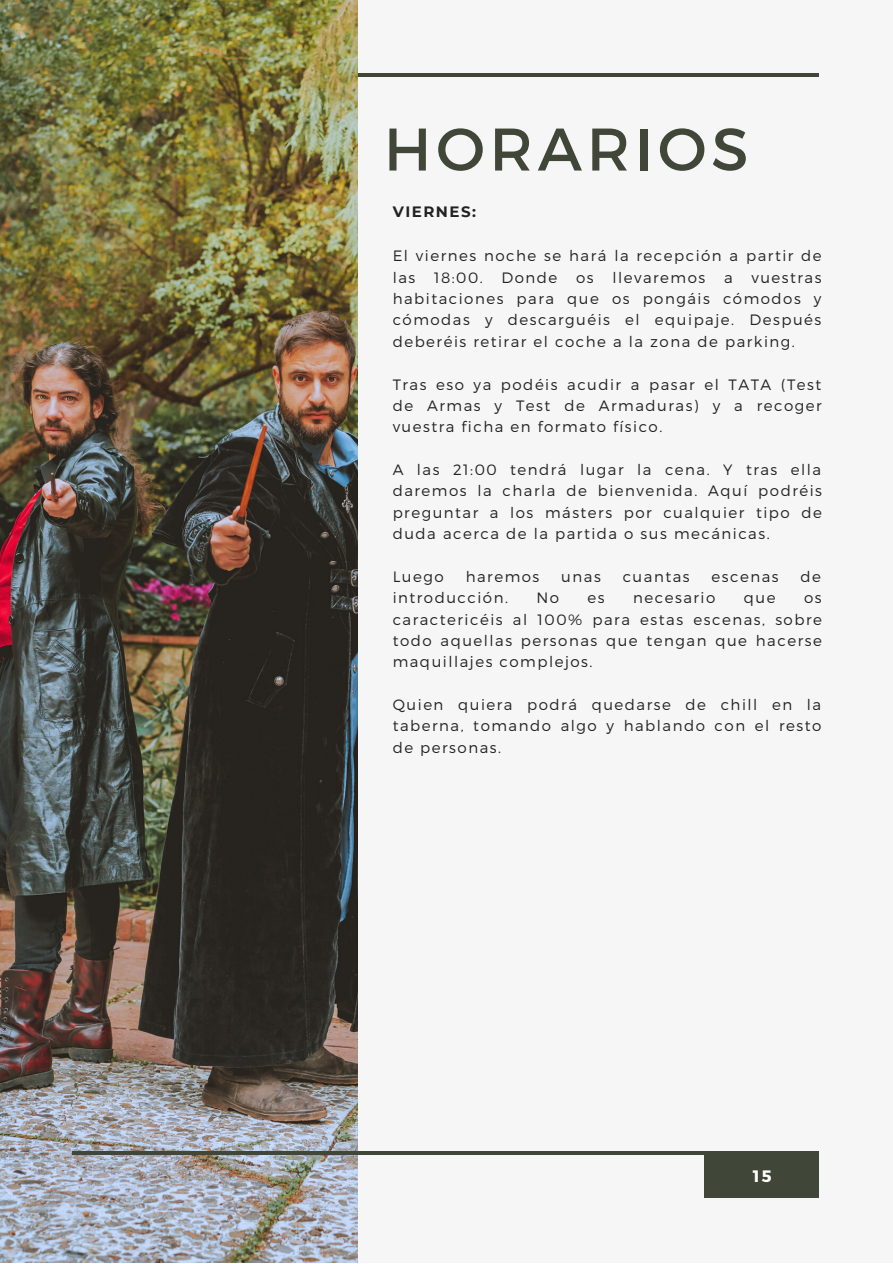
<style>
.page{position:relative;width:893px;height:1264px;background:#fff}
.page>*{position:absolute;margin:0;border:0;box-sizing:border-box;transform-origin:0 0}
.t1{font:60px "Montserrat";letter-spacing:.08em;color:#404738}
.t2{font:700 16.5px "Montserrat";color:#fff}
.t3{font:300 15px/21.3px "Montserrat";letter-spacing:.1em;color:#222;text-align:justify}
.t4{font:700 15px "Montserrat";letter-spacing:.1em;color:#222}
</style>
<div class="page">
<div style="left:0;top:0;width:892px;height:1262px;background:#f6f6f6"></div>
<hr style="left:72px;top:73px;width:747px;height:4px;background:#404738">
<img style="left:0;top:0;width:357px;height:1262px">
<div style="left:704px;top:1151px;width:114px;height:46px;background:#404738"></div>
<hr style="left:72px;top:1151px;width:747px;height:3px;background:#404738">
<h1 class="t1" style="left:384px;top:110px;width:366px">HORARIOS</h1>
<p class="t4" style="left:392px;top:203px;width:85px">VIERNES:</p>
<p class="t3" style="left:392px;top:244px;width:430px">El viernes noche se hará la recepción a partir de las 18:00. Donde os llevaremos a vuestras habitaciones para que os pongáis cómodos y cómodas y descarguéis el equipaje. Después deberéis retirar el coche a la zona de parking.</p>
<p class="t3" style="left:392px;top:373px;width:430px">Tras eso ya podéis acudir a pasar el TATA (Test de Armas y Test de Armaduras) y a recoger vuestra ficha en formato físico.</p>
<p class="t3" style="left:392px;top:458px;width:431px">A las 21:00 tendrá lugar la cena. Y tras ella daremos la charla de bienvenida. Aquí podréis preguntar a los másters por cualquier tipo de duda acerca de la partida o sus mecánicas.</p>
<p class="t3" style="left:392px;top:565px;width:53px">Luego</p>
<p class="t3" style="left:465px;top:565px;width:75px">haremos</p>
<p class="t3" style="left:561px;top:565px;width:41px">unas</p>
<p class="t3" style="left:622px;top:565px;width:68px">cuantas</p>
<p class="t3" style="left:711px;top:565px;width:69px">escenas</p>
<p class="t3" style="left:800px;top:565px;width:22px">de</p>
<p class="t3" style="left:392px;top:586px;width:117px">introducción.</p>
<p class="t3" style="left:536px;top:586px;width:24px">No</p>
<p class="t3" style="left:587px;top:586px;width:19px">es</p>
<p class="t3" style="left:633px;top:586px;width:84px">necesario</p>
<p class="t3" style="left:743px;top:586px;width:33px">que</p>
<p class="t3" style="left:392px;top:586px;width:430px;text-indent:411px">os caractericéis al 100% para estas escenas, sobre todo aquellas personas que tengan que hacerse maquillajes complejos.</p>
<p class="t3" style="left:392px;top:693px;width:430px">Quien quiera podrá quedarse de chill en la taberna, tomando algo y hablando con el resto de personas.</p>
<p class="t2" style="left:752px;top:1165px;width:20px">15</p>
</div>
